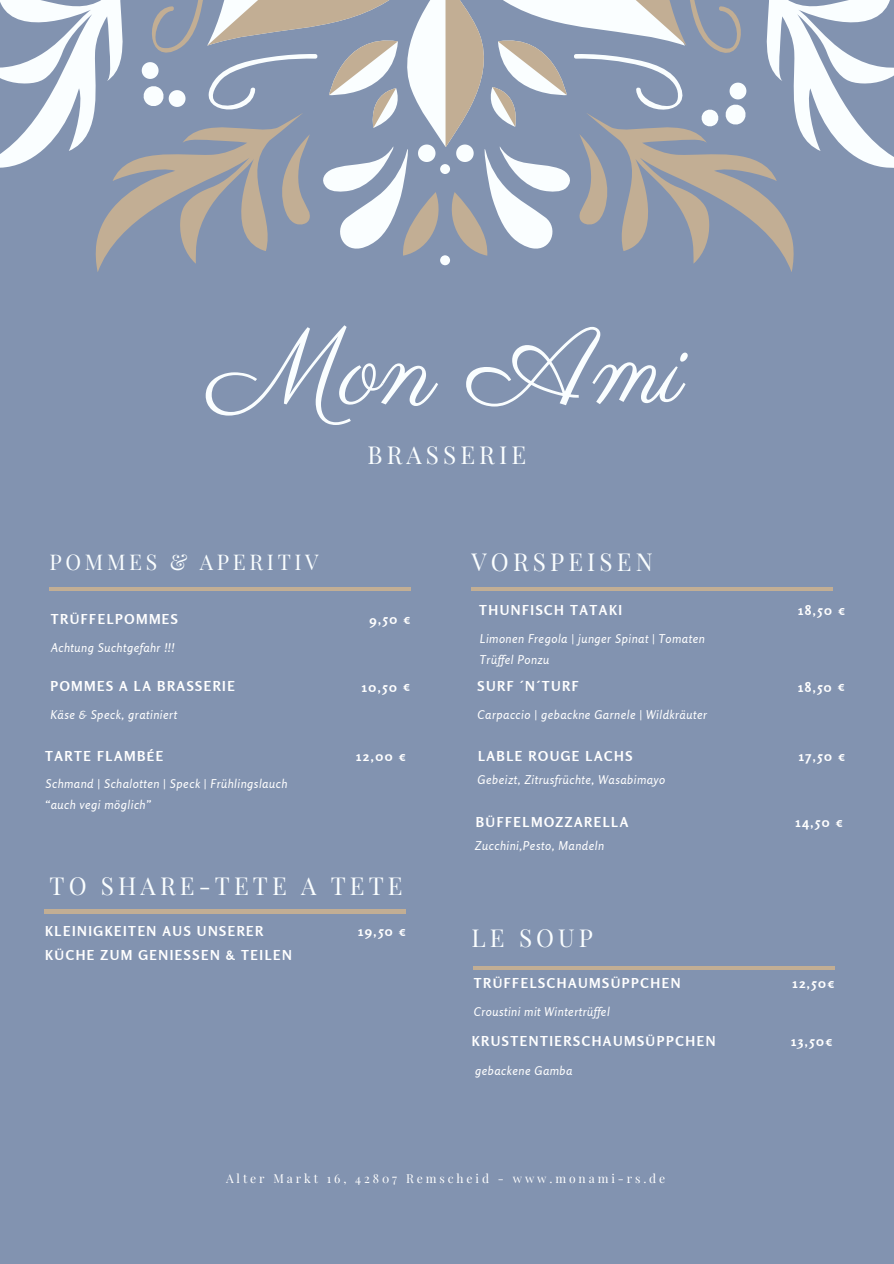
<style>
.page{position:relative;width:894px;height:1264px;background:#fff}
.page>*{position:absolute;margin:0;border:0;box-sizing:border-box;transform-origin:0 0}
.t1{font:109.05px "Parisienne";color:#fafeff}
.t2{font:24.15px "Playfair Display";letter-spacing:.17em;color:#fafeff}
.t3{font:21.15px "Playfair Display";letter-spacing:.17em;color:#fafeff}
.t4{font:700 13.65px "Rosario";letter-spacing:.11em;color:#fff}
.t5{font:italic 12.15px/20.9px "Rosario";letter-spacing:.04em;color:#fff}
.t6{font:12.15px "Playfair Display";letter-spacing:.24em;color:#fff}
</style>
<div class="page">
<div style="left:0;top:0;width:893px;height:1263px;background:#8293b0"></div>
<hr style="left:50px;top:587px;width:360px;height:3px;background:#c2ae94">
<hr style="left:471px;top:587px;width:361px;height:3px;background:#c2ae94">
<hr style="left:45px;top:909px;width:360px;height:4px;background:#c2ae94">
<svg style="left:0;top:0;width:893px;height:272px"></svg>
<hr style="left:473px;top:966px;width:361px;height:3px;background:#c2ae94">
<h1 class="t1" style="left:210px;top:303px;width:475px">Mon Ami</h1>
<h2 class="t2" style="left:367px;top:437px;width:160px">BRASSERIE</h2>
<h3 class="t3" style="left:50px;top:547px;width:270px">POMMES &amp; APERITIV</h3>
<h4 class="t4" style="left:51px;top:610px;width:129px">TRÜFFELPOMMES</h4>
<p class="t4" style="left:369px;top:611px;width:43px;rotate:-1deg">9,50 €</p>
<p class="t5" style="left:51px;top:636px;width:125px">Achtung Suchtgefahr !!!</p>
<h2 class="t4" style="left:50px;top:678px;width:186px">POMMES A LA BRASSERIE</h2>
<p class="t4" style="left:361px;top:678px;width:50px;rotate:-1deg">10,50 €</p>
<h4 class="t5" style="left:50px;top:704px;width:128px">Käse &amp; Speck, gratiniert</h4>
<h4 class="t2" style="left:471px;top:544px;width:183px">VORSPEISEN</h4>
<h4 class="t4" style="left:479px;top:602px;width:144px">THUNFISCH TATAKI</h4>
<p class="t4" style="left:798px;top:602px;width:48px">18,50 €</p>
<p class="t5" style="left:479px;top:628px;width:226px">Limonen Fregola | junger Spinat | Tomaten<br>Trüf el Ponzu</p>
<p class="t4" style="left:477px;top:678px;width:103px">SURF ´N´TURF</p>
<h4 class="t4" style="left:797px;top:678px;width:48px;rotate:-1deg">18,50 €</h4>
<h4 class="t5" style="left:477px;top:704px;width:231px">Carpaccio | gebackne Garnele | Wildkräuter</h4>
<p class="t4" style="left:45px;top:748px;width:120px">TARTE FLAMBÉE</p>
<p class="t4" style="left:356px;top:748px;width:51px">12,00 €</p>
<h4 class="t4" style="left:478px;top:748px;width:156px">LABLE ROUGE LACHS</h4>
<h2 class="t4" style="left:798px;top:748px;width:48px">17,50 €</h2>
<p class="t5" style="left:477px;top:769px;width:189px">Gebeizt, Zitrusfrüchte, Wasabimayo</p>
<h4 class="t5" style="left:46px;top:773px;width:243px">Schmand | Schalotten | Speck | Frühlingslauch</h4>
<h4 class="t5" style="left:46px;top:794px;width:107px">“auch vegi möglich”</h4>
<h4 class="t2" style="left:50px;top:868px;width:354px">TO SHARE-TETE A TETE</h4>
<p class="t4" style="left:45px;top:922px;width:220px">KLEINIGKEITEN AUS UNSERER</p>
<h4 class="t4" style="left:358px;top:922px;width:49px">19,50 €</h4>
<p class="t4" style="left:45px;top:946px;width:248px">KÜCHE ZUM GENIESSEN &amp; TEILEN</p>
<h4 class="t4" style="left:475px;top:813px;width:154px">BÜFFELMOZZARELLA</h4>
<h4 class="t4" style="left:795px;top:813px;width:49px">14,50 €</h4>
<p class="t5" style="left:475px;top:834px;width:130px">Zucchini,Pesto, Mandeln</p>
<p class="t2" style="left:471px;top:921px;width:123px">LE SOUP</p>
<h4 class="t4" style="left:473px;top:974px;width:208px">TRÜFFELSCHAUMSÜPPCHEN</h4>
<h4 class="t4" style="left:792px;top:974px;width:44px">12,50€</h4>
<h2 class="t5" style="left:473px;top:1001px;width:137px">Croustini mit Wintertrüf el</h2>
<h4 class="t4" style="left:471px;top:1032px;width:245px">KRUSTENTIERSCHAUMSÜPPCHEN</h4>
<h4 class="t4" style="left:790px;top:1033px;width:43px">13,50€</h4>
<p class="t5" style="left:475px;top:1059px;width:99px">gebackene Gamba</p>
<p class="t6" style="left:226px;top:1169px;width:440px">Alter Markt 16, 42807 Remscheid - www.monami-rs.de</p>
</div>
